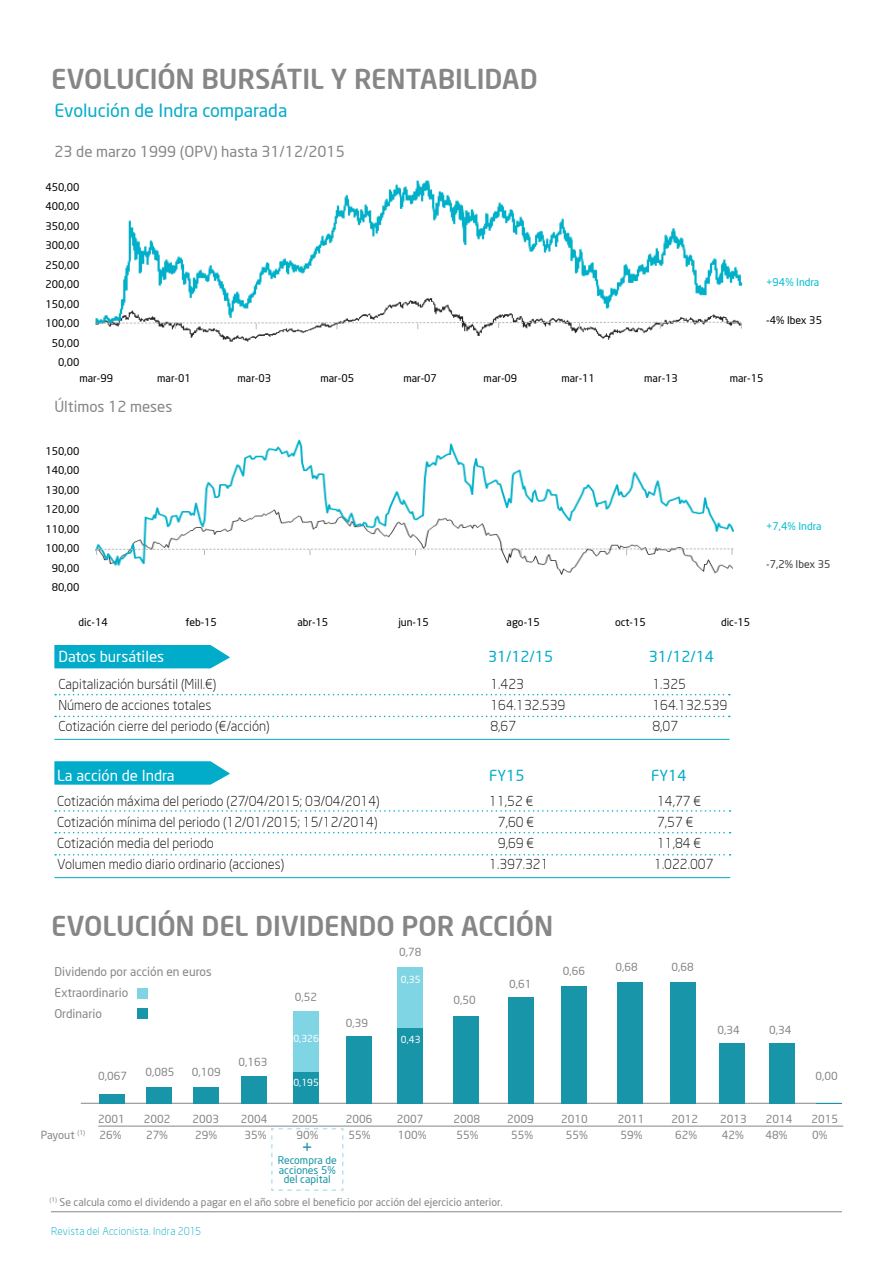
<style>
.page{position:relative;width:893px;height:1263px;background:#fff}
.page>*{position:absolute;margin:0;border:0;box-sizing:border-box;transform-origin:0 0}
.t1{font:500 27px "Neo Sans";letter-spacing:-.005em;color:#878686}
.t2{font:18px "Neo Sans";color:#00acc9}
.t3{font:17.85px "Neo Sans";color:#1895a8}
.t4{font:15px "Neo Sans";color:#878686}
.t5{font:15px "Neo Sans";color:#fff}
.t6{font:15px "Neo Sans";color:#00acc9}
.t7{font:300 13.5px "Neo Sans";color:#000}
.t8{font:12px/20.7px "Neo Sans";color:#878686}
.t9{font:10.95px "Neo Sans";color:#878686}
.t10{font:10.5px/19.5px "Neo Sans";color:#000;text-align:right}
.t11{font:10.5px "Neo Sans";color:#878686}
.t12{font:300 10.5px "Neo Sans";letter-spacing:.02em;color:#00acc9}
.t13{font:10.5px/9.6px "Neo Sans";color:#1895a8;text-align:center}
.t14{font:10.5px "Neo Sans";color:#00bed2}
.t15{font:10.5px "Neo Sans";color:#3b3b3b}
.t16{font:9.6px "Neo Sans";color:#fff}
</style>
<div class="page">
<hr style="left:51px;top:1211px;width:791px;height:1px;background:#878686">
<img style="left:95px;top:180px;width:648px;height:162px">
<img style="left:95px;top:439px;width:639px;height:136px">
<div style="left:54px;top:645px;width:176px;height:23px;background:#00acc9"></div>
<svg style="left:55px;top:694px;width:675px;height:1px"></svg>
<svg style="left:55px;top:716px;width:675px;height:1px"></svg>
<hr style="left:54px;top:739px;width:675px;height:1px;background:#00acc9">
<svg style="left:54px;top:761px;width:176px;height:24px;background:#14b2cd"></svg>
<svg style="left:55px;top:810px;width:675px;height:2px"></svg>
<svg style="left:55px;top:832px;width:675px;height:1px"></svg>
<hr style="left:54px;top:877px;width:676px;height:1px;background:#00acc9">
<svg style="left:55px;top:854px;width:675px;height:1px"></svg>
<div style="left:137px;top:988px;width:10px;height:10px;background:#80d5e4"></div>
<div style="left:137px;top:1008px;width:10px;height:10px;background:#1895a8"></div>
<hr style="left:81px;top:1103px;width:760px;height:1px;background:#878686">
<div style="left:99px;top:1094px;width:26px;height:10px;background:#1895a8"></div>
<div style="left:146px;top:1088px;width:26px;height:16px;background:#1895a8"></div>
<div style="left:193px;top:1088px;width:25px;height:16px;background:#1895a8"></div>
<div style="left:241px;top:1076px;width:26px;height:28px;background:#1895a8"></div>
<div style="left:347px;top:1036px;width:25px;height:68px;background:#1895a8"></div>
<div style="left:453px;top:1016px;width:26px;height:88px;background:#1895a8"></div>
<div style="left:508px;top:997px;width:25px;height:107px;background:#1895a8"></div>
<div style="left:562px;top:986px;width:25px;height:118px;background:#1895a8"></div>
<div style="left:617px;top:982px;width:26px;height:122px;background:#1895a8"></div>
<div style="left:670px;top:982px;width:25px;height:122px;background:#1895a8"></div>
<div style="left:719px;top:1043px;width:25px;height:61px;background:#1895a8"></div>
<div style="left:769px;top:1043px;width:25px;height:61px;background:#1895a8"></div>
<div style="left:398px;top:1028px;width:25px;height:76px;background:#1895a8"></div>
<div style="left:398px;top:967px;width:25px;height:60px;background:#80d5e4"></div>
<div style="left:294px;top:1071px;width:25px;height:33px;background:#1895a8"></div>
<div style="left:294px;top:1011px;width:25px;height:61px;background:#80d5e4"></div>
<hr style="left:98px;top:1126px;width:745px;height:1px;background:#878686">
<svg style="left:271px;top:1128px;width:73px;height:63px"></svg>
<svg style="left:95px;top:321px;width:647px;height:8px"></svg>
<svg style="left:96px;top:548px;width:637px;height:7px"></svg>
<h1 class="t1" style="left:51px;top:62px;width:488px">EVOLUCIÓN BURSÁTIL Y RENTABILIDAD</h1>
<h2 class="t2" style="left:54px;top:99px;width:234px">Evolución de Indra comparada</h2>
<p class="t4" style="left:54px;top:142px;width:292px">23 de marzo 1999 (OPV) hasta 31/12/2015</p>
<p class="t10" style="left:45px;top:177px;width:36px">450,00<br>400,00<br>350,00<br>300,00<br>250,00<br>200,00<br>150,00<br>100,00<br>50,00<br>0,00</p>
<p class="t14" style="left:766px;top:275px;width:55px">+94% Indra</p>
<p class="t10" style="left:766px;top:310px;width:57px">-4% Ibex 35</p>
<p class="t10" style="left:79px;top:368px;width:35px">mar-99</p>
<p class="t10" style="left:157px;top:368px;width:35px">mar-01</p>
<p class="t10" style="left:238px;top:368px;width:35px">mar-03</p>
<p class="t10" style="left:320px;top:368px;width:35px">mar-05</p>
<p class="t10" style="left:403px;top:368px;width:35px">mar-07</p>
<p class="t10" style="left:484px;top:368px;width:35px">mar-09</p>
<p class="t10" style="left:561px;top:368px;width:35px">mar-11</p>
<p class="t10" style="left:644px;top:368px;width:35px">mar-13</p>
<p class="t10" style="left:730px;top:368px;width:35px">mar-15</p>
<p class="t4" style="left:54px;top:398px;width:120px">Últimos 12 meses</p>
<p class="t10" style="left:45px;top:441px;width:36px">150,00<br>140,00<br>130,00<br>120,00<br>110,00<br>100,00<br>90,00<br>80,00</p>
<p class="t10" style="left:79px;top:612px;width:31px">dic-14</p>
<p class="t10" style="left:186px;top:612px;width:33px">feb-15</p>
<p class="t10" style="left:297px;top:612px;width:32px">abr-15</p>
<p class="t10" style="left:398px;top:612px;width:32px">jun-15</p>
<p class="t10" style="left:507px;top:612px;width:35px">ago-15</p>
<p class="t10" style="left:615px;top:612px;width:32px">oct-15</p>
<p class="t10" style="left:721px;top:612px;width:31px">dic-15</p>
<p class="t5" style="left:58px;top:648px;width:107px">Datos bursátiles</p>
<p class="t7" style="left:58px;top:676px;width:160px">Capitalización bursátil (Mill.€)</p>
<p class="t7" style="left:490px;top:676px;width:35px">1.423</p>
<p class="t7" style="left:652px;top:676px;width:35px">1.325</p>
<p class="t7" style="left:58px;top:697px;width:155px">Número de acciones totales</p>
<p class="t7" style="left:490px;top:697px;width:77px">164.132.539</p>
<p class="t7" style="left:652px;top:697px;width:77px">164.132.539</p>
<p class="t7" style="left:58px;top:718px;width:213px">Cotización cierre del periodo (€/acción)</p>
<p class="t7" style="left:490px;top:718px;width:27px">8,67</p>
<p class="t7" style="left:652px;top:718px;width:27px">8,07</p>
<p class="t6" style="left:488px;top:648px;width:67px">31/12/15</p>
<p class="t6" style="left:649px;top:648px;width:67px">31/12/14</p>
<p class="t5" style="left:57px;top:766px;width:119px">La acción de Indra</p>
<p class="t6" style="left:489px;top:766px;width:37px">FY15</p>
<p class="t6" style="left:651px;top:766px;width:37px">FY14</p>
<p class="t7" style="left:57px;top:793px;width:324px">Cotización máxima del periodo (27/04/2015; 03/04/2014)</p>
<p class="t7" style="left:489px;top:793px;width:46px">11,52 €</p>
<p class="t7" style="left:657px;top:793px;width:46px">14,77 €</p>
<p class="t7" style="left:57px;top:814px;width:322px">Cotización mínima del periodo (12/01/2015; 15/12/2014)</p>
<p class="t7" style="left:498px;top:814px;width:38px">7,60 €</p>
<p class="t7" style="left:657px;top:814px;width:38px">7,57 €</p>
<p class="t7" style="left:57px;top:835px;width:158px">Cotización media del periodo</p>
<p class="t7" style="left:498px;top:835px;width:38px">9,69 €</p>
<p class="t7" style="left:657px;top:835px;width:46px">11,84 €</p>
<p class="t7" style="left:57px;top:856px;width:229px">Volumen medio diario ordinario (acciones)</p>
<p class="t7" style="left:489px;top:856px;width:61px">1.397.321</p>
<p class="t7" style="left:654px;top:856px;width:61px">1.022.007</p>
<h1 class="t1" style="left:51px;top:909px;width:504px">EVOLUCIÓN DEL DIVIDENDO POR ACCIÓN</h1>
<p class="t14" style="left:766px;top:520px;width:57px">+7,4% Indra</p>
<p class="t15" style="left:766px;top:557px;width:66px">-7,2% Ibex 35</p>
<p class="t8" style="left:54px;top:961px;width:159px">Dividendo por acción en euros<br>Extraordinario<br>Ordinario</p>
<p class="t9" style="left:98px;top:1069px;width:31px">0,067</p>
<p class="t9" style="left:145px;top:1065px;width:31px">0,085</p>
<p class="t9" style="left:192px;top:1065px;width:31px">0,109</p>
<p class="t9" style="left:238px;top:1055px;width:31px">0,163</p>
<p class="t9" style="left:295px;top:990px;width:24px">0,52</p>
<p class="t16" style="left:293px;top:1033px;width:27px">0,326</p>
<p class="t16" style="left:293px;top:1076px;width:27px">0,195</p>
<p class="t9" style="left:346px;top:1016px;width:24px">0,39</p>
<p class="t9" style="left:399px;top:946px;width:24px">0,78</p>
<p class="t16" style="left:401px;top:973px;width:21px">0,35</p>
<p class="t16" style="left:401px;top:1034px;width:21px">0,43</p>
<p class="t9" style="left:453px;top:993px;width:24px">0,50</p>
<p class="t9" style="left:509px;top:977px;width:24px">0,61</p>
<p class="t9" style="left:563px;top:965px;width:24px">0,66</p>
<p class="t9" style="left:615px;top:960px;width:24px">0,68</p>
<p class="t9" style="left:671px;top:960px;width:24px">0,68</p>
<p class="t9" style="left:717px;top:1023px;width:24px">0,34</p>
<p class="t9" style="left:769px;top:1023px;width:24px">0,34</p>
<p class="t9" style="left:815px;top:1069px;width:24px">0,00</p>
<p class="t9" style="left:98px;top:1113px;width:28px">2001</p>
<p class="t9" style="left:144px;top:1113px;width:28px">2002</p>
<p class="t9" style="left:192px;top:1113px;width:28px">2003</p>
<p class="t9" style="left:241px;top:1113px;width:28px">2004</p>
<p class="t9" style="left:292px;top:1113px;width:28px">2005</p>
<p class="t9" style="left:346px;top:1113px;width:28px">2006</p>
<p class="t9" style="left:397px;top:1113px;width:28px">2007</p>
<p class="t9" style="left:453px;top:1113px;width:28px">2008</p>
<p class="t9" style="left:507px;top:1113px;width:28px">2009</p>
<p class="t9" style="left:561px;top:1113px;width:28px">2010</p>
<p class="t9" style="left:618px;top:1113px;width:28px">2011</p>
<p class="t9" style="left:672px;top:1113px;width:28px">2012</p>
<p class="t9" style="left:720px;top:1113px;width:28px">2013</p>
<p class="t9" style="left:766px;top:1113px;width:28px">2014</p>
<p class="t9" style="left:811px;top:1113px;width:28px">2015</p>
<p class="t9" style="left:41px;top:1128px;width:46px">Payout <sup>(1)</sup></p>
<p class="t9" style="left:99px;top:1128px;width:24px">26%</p>
<p class="t9" style="left:146px;top:1128px;width:24px">27%</p>
<p class="t9" style="left:195px;top:1128px;width:24px">29%</p>
<p class="t9" style="left:245px;top:1128px;width:24px">35%</p>
<p class="t9" style="left:297px;top:1128px;width:24px">90%</p>
<p class="t9" style="left:348px;top:1128px;width:24px">55%</p>
<p class="t9" style="left:398px;top:1128px;width:30px">100%</p>
<p class="t9" style="left:456px;top:1128px;width:24px">55%</p>
<p class="t9" style="left:511px;top:1128px;width:24px">55%</p>
<p class="t9" style="left:566px;top:1128px;width:24px">55%</p>
<p class="t9" style="left:621px;top:1128px;width:24px">59%</p>
<p class="t9" style="left:675px;top:1128px;width:24px">62%</p>
<p class="t9" style="left:722px;top:1128px;width:24px">42%</p>
<p class="t9" style="left:766px;top:1128px;width:24px">48%</p>
<p class="t9" style="left:812px;top:1128px;width:17px">0%</p>
<h3 class="t3" style="left:302px;top:1137px;width:12px">+</h3>
<p class="t13" style="left:278px;top:1155px;width:60px">Recompra de acciones 5% del capital</p>
<p class="t11" style="left:50px;top:1195px;width:455px"><sup>(1)</sup> Se calcula como el dividendo a pagar en el año sobre el beneficio por acción del ejercicio anterior.</p>
<p class="t12" style="left:51px;top:1225px;width:152px">Revista del Accionista. Indra 2015</p>
</div>
